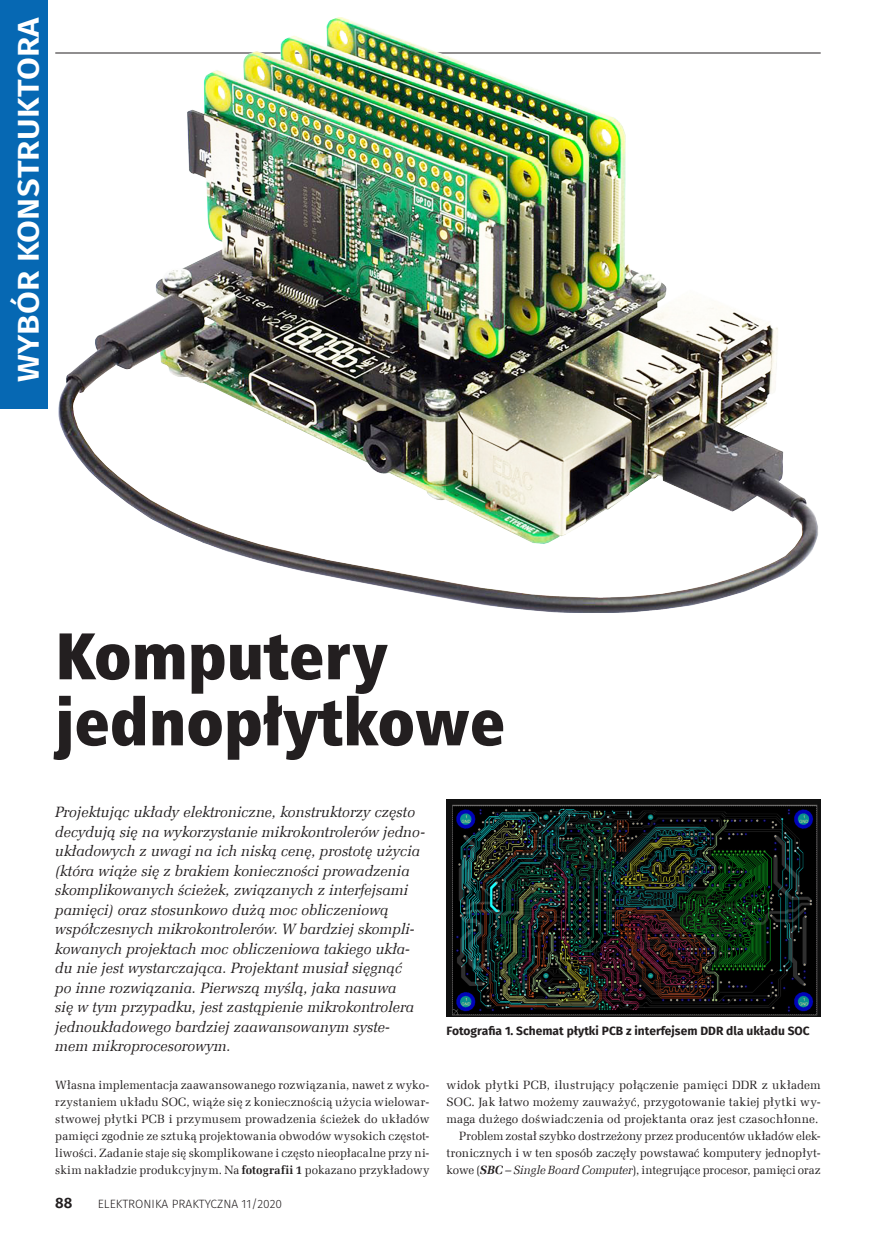
<style>
.page{position:relative;width:893px;height:1234px;background:#fff}
.page>*{position:absolute;margin:0;border:0;box-sizing:border-box;transform-origin:0 0}
._9_tytul{font:66px/66px "Humnst 777 X Blk Cn EU";color:#231f20}
.t1{font:600 30px "Fira Sans";letter-spacing:.01em;color:#fff;scale:1.1 1}
._2_lead_do_wszystkie{font:italic 15px/19.5px "Zapf Ellipt EU";color:#231f20}
.t2{font:600 15px "Fira Sans";color:#231f20}
._1_Body{font:12px/17px "Zapf Ellipt EU";letter-spacing:.01em;color:#231f20;text-align:justify}
._4_Podpis{font:700 12px "Fira Sans";color:#231f20}
.t3{font:300 12px "Fira Sans";color:#231f20}
.s1{font-weight:700}
.s2{font-weight:700;font-style:italic}
.s3{font-style:italic}
</style>
<div class="page">
<div style="left:0;top:0;width:47px;height:408px;background:#0668b3"></div>
<img style="left:55px;top:17px;width:766px;height:595px">
<img style="left:446px;top:799px;width:375px;height:217px">
<p class="t1" style="left:4px;top:382px;width:334px;rotate:-90deg">WYBÓR KONSTRUKTORA</p>
<p class="_9_tytul" style="left:55px;top:623px;width:452px">Komputery jednopłytkowe</p>
<p class="_2_lead_do_wszystkie" style="left:55px;top:802px;width:371px">Projektując układy elektroniczne, konstruktorzy często decydują się na wykorzystanie mikrokontrolerów jedno&shy;układowych z uwagi na ich niską cenę, prostotę użycia (która wiąże się z brakiem konieczności prowadzenia skomplikowanych ścieżek, związanych z interfejsami pamięci) oraz stosunkowo dużą moc obliczeniową współczesnych mikrokontrolerów. W bardziej skompli&shy;kowanych projektach moc obliczeniowa takiego ukła&shy;du nie jest wystarczająca. Projektant musiał sięgnąć<br>po inne rozwiązania. Pierwszą myślą, jaka nasuwa<br>się w tym przypadku, jest zastąpienie mikrokontrolera jednoukładowego bardziej zaawansowanym syste&shy;mem mikroprocesorowym.</p>
<p class="_1_Body" style="left:55px;top:1076px;width:376px">Własna implementacja zaawansowanego rozwiązania, nawet z wyko&shy;rzystaniem układu SOC, wiąże się z koniecznością użycia wielowar&shy;stwowej płytki PCB i przymusem prowadzenia ścieżek do układów pamięci zgodnie ze sztuką projektowania obwodów wysokich częstot&shy;liwości. Zadanie staje się skomplikowane i często nieopłacalne przy ni&shy;skim nakładzie produkcyjnym. Na <span class="s1">fotografii 1</span> pokazano przykładowy</p>
<p class="t2" style="left:55px;top:1190px;width:19px">88</p>
<p class="t3" style="left:98px;top:1195px;width:186px">ELEKTRONIKA PRAKTYCZNA 11/2020</p>
<p class="_4_Podpis" style="left:446px;top:1020px;width:365px">Fotografia 1. Schemat płytki PCB z interfejsem DDR dla układu SOC</p>
<p class="_1_Body" style="left:446px;top:1076px;width:376px">widok płytki PCB, ilustrujący połączenie pamięci DDR z układem SOC. Jak łatwo możemy zauważyć, przygotowanie takiej płytki wy&shy;maga dużego doświadczenia od projektanta oraz jest czasochłonne.</p>
<p class="_1_Body" style="left:446px;top:1127px;width:376px;text-indent:13px">Problem został szybko dostrzeżony przez producentów układów elek&shy;tronicznych i w ten sposób zaczęły powstawać komputery jednopłyt&shy;kowe (<span class="s2">SBC</span> <span class="s3">– Single Board Computer</span>), integrujące procesor, pamięci oraz</p>
</div>
